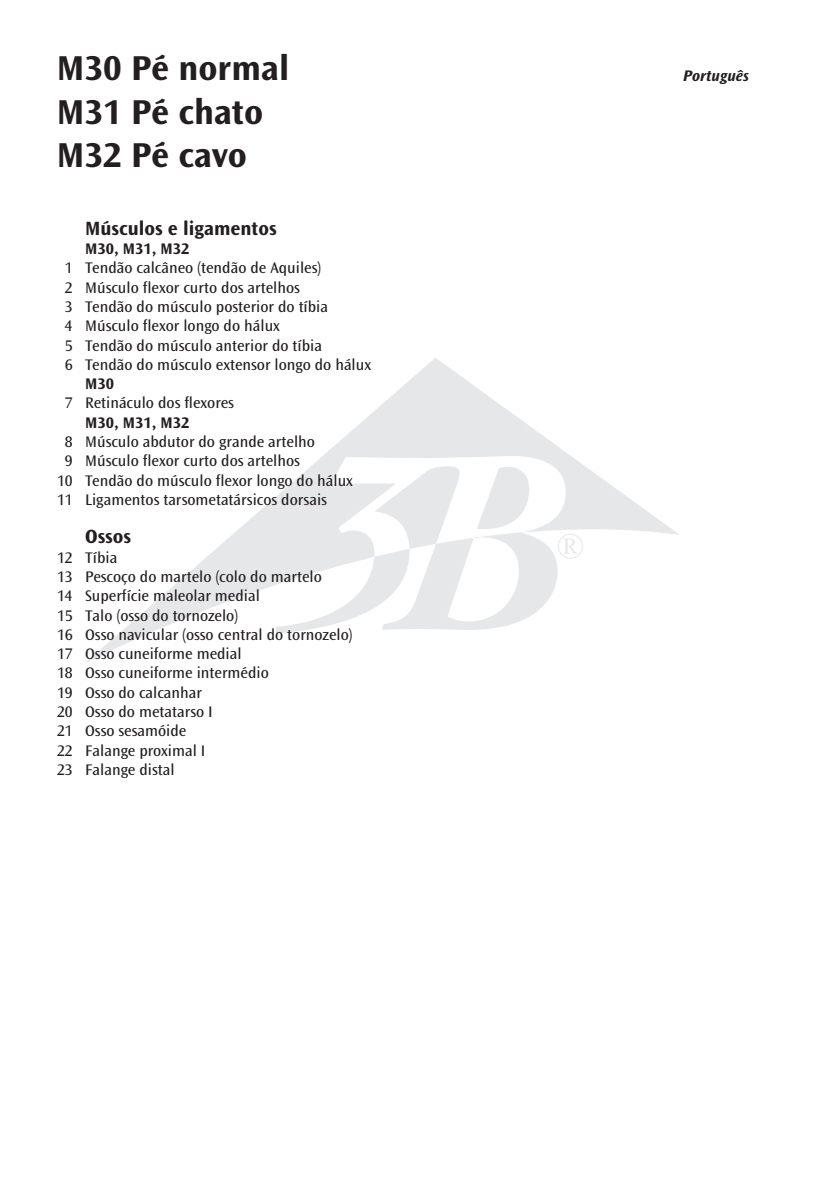
<style>
.page{position:relative;width:836px;height:1191px;background:#fff}
.page>*{position:absolute;margin:0;border:0;box-sizing:border-box;transform-origin:0 0}
.t1{font:36.2px "Perpetua";color:#e6e7e9}
.t2{font:700 36px/43.4px "Ocean Sans";color:#231f20}
.t3{font:700 20px "Ocean Sans";color:#231f20}
.t4{font:16px/19.2px "Ocean Sans";color:#231f20}
.t5{font:700 16px "Ocean Sans";color:#231f20}
.t6{font:italic 700 16px "Ocean Sans";color:#231f20}
</style>
<div class="page">
<svg style="left:84px;top:358px;width:595px;height:306px"></svg>
<svg style="left:276px;top:456px;width:289px;height:177px"></svg>
<h2 class="t2" style="left:57px;top:47px;width:234px">M30 Pé normal</h2>
<h2 class="t2" style="left:57px;top:90px;width:208px">M31 Pé chato<br>M32 Pé cavo</h2>
<p class="t3" style="left:85px;top:217px;width:193px">Músculos e ligamentos</p>
<p class="t5" style="left:85px;top:240px;width:106px">M30, M31, M32</p>
<p class="t4" style="left:65px;top:259px;width:307px">1 Tendão calcâneo (tendão de Aquiles)<br>2 Músculo flexor curto dos artelhos<br>3 Tendão do músculo posterior do tíbia<br>4 Músculo flexor longo do hálux<br>5 Tendão do músculo anterior do tíbia<br>6 Tendão do músculo extensor longo do hálux</p>
<p class="t5" style="left:85px;top:375px;width:30px">M30</p>
<p class="t4" style="left:65px;top:394px;width:170px">7 Retináculo dos flexores</p>
<p class="t5" style="left:85px;top:413px;width:106px">M30, M31, M32</p>
<p class="t4" style="left:65px;top:432px;width:251px">8 Músculo abdutor do grande artelho</p>
<p class="t4" style="left:65px;top:451px;width:236px">9 Músculo flexor curto dos artelhos</p>
<p class="t4" style="left:57px;top:471px;width:297px">10 Tendão do músculo flexor longo do hálux</p>
<p class="t4" style="left:57px;top:490px;width:271px">11 Ligamentos tarsometatársicos dorsais</p>
<p class="t3" style="left:85px;top:525px;width:47px">Ossos</p>
<p class="t4" style="left:57px;top:548px;width:297px">12 Tíbia<br>13 Pescoço do martelo (colo do martelo<br>14 Superfície maleolar medial<br>15 Talo (osso do tornozelo)<br>16 Osso navicular (osso central do tornozelo)<br>17 Osso cuneiforme medial<br>18 Osso cuneiforme intermédio<br>19 Osso do calcanhar<br>20 Osso do metatarso I<br>21 Osso sesamóide<br>22 Falange proximal I<br>23 Falange distal</p>
<p class="t6" style="left:682px;top:66px;width:67px">Português</p>
<h1 class="t1" style="left:556px;top:529px;width:29px">®</h1>
</div>
